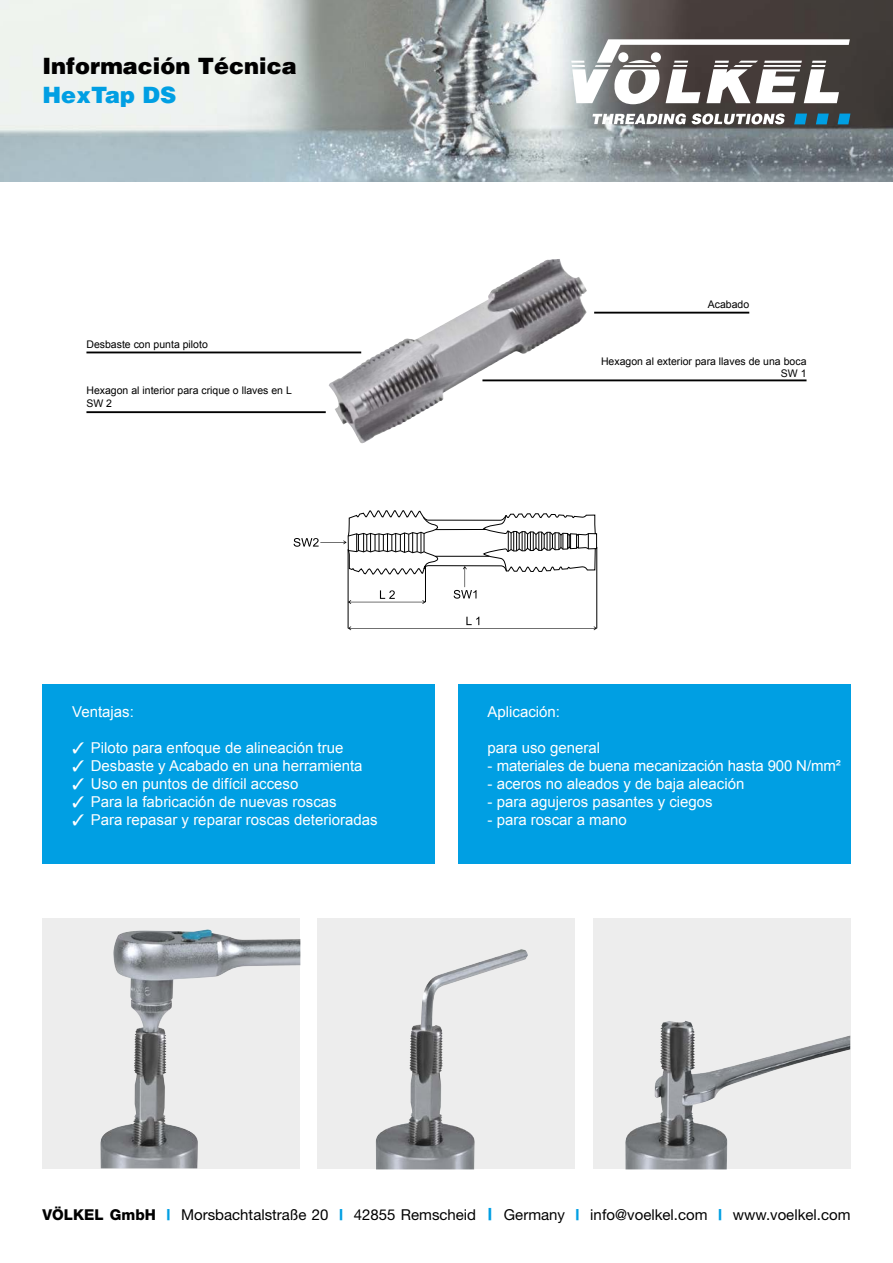
<style>
.page{position:relative;width:893px;height:1263px;background:#fff}
.page>*{position:absolute;margin:0;border:0;box-sizing:border-box;transform-origin:0 0}
.t1{font:900 22.5px "Helvetica";color:#000}
.t2{font:900 22.5px "Helvetica";color:#009fe3}
.t3{font:15px "Arial";color:#fff}
.t4{font:15px "Helvetica Neue";color:#000}
.t5{font:10.5px/12.6px "Arial";color:#000}
.s1{font-weight:800}
.s2{font-weight:900;color:#009fe3}
.s3{font-weight:900;font-size:16.5px;color:#009fe3}
</style>
<div class="page">
<img style="left:0;top:0;width:893px;height:181px">
<svg style="left:592px;top:114px;width:94px;height:10px"></svg>
<svg style="left:692px;top:114px;width:93px;height:10px"></svg>
<svg style="left:837px;top:114px;width:13px;height:10px"></svg>
<svg style="left:816px;top:114px;width:13px;height:10px"></svg>
<svg style="left:794px;top:114px;width:13px;height:10px"></svg>
<svg style="left:571px;top:39px;width:279px;height:65px"></svg>
<img style="left:329px;top:259px;width:225px;height:184px">
<hr style="left:86px;top:351px;width:275px;height:2px;background:#000">
<hr style="left:594px;top:312px;width:155px;height:2px;background:#000">
<hr style="left:482px;top:379px;width:324px;height:2px;background:#000">
<hr style="left:86px;top:411px;width:240px;height:2px;background:#000">
<hr style="left:596px;top:547px;width:1px;height:81px;background:#000">
<hr style="left:348px;top:549px;width:1px;height:79px;background:#000">
<svg style="left:348px;top:617px;width:249px;height:13px"></svg>
<svg style="left:294px;top:510px;width:304px;height:94px"></svg>
<div style="left:43px;top:918px;width:257px;height:251px;background:#ededed"></div>
<img style="left:100px;top:929px;width:200px;height:239px">
<div style="left:593px;top:918px;width:257px;height:251px;background:#ededed"></div>
<img style="left:625px;top:1021px;width:225px;height:148px">
<div style="left:318px;top:918px;width:257px;height:251px;background:#ededed"></div>
<img style="left:376px;top:949px;width:152px;height:220px">
<div style="left:43px;top:685px;width:392px;height:179px;background:#009fe3"></div>
<div style="left:458px;top:685px;width:392px;height:179px;background:#009fe3"></div>
<h1 class="t1" style="left:43px;top:51px;width:256px">Información Técnica</h1>
<h1 class="t2" style="left:43px;top:80px;width:135px">HexTap DS</h1>
<p class="t5" style="left:86px;top:338px;width:123px">Desbaste con punta piloto</p>
<p class="t5" style="left:86px;top:384px;width:207px">Hexagon al interior para crique o llaves en L<br>SW 2</p>
<p class="t5" style="left:708px;top:298px;width:43px">Acabado</p>
<p class="t5" style="left:601px;top:355px;width:207px;text-align:right">Hexagon al exterior para llaves de una boca<br>SW 1</p>
<p class="t3" style="left:72px;top:702px;width:63px">Ventajas:</p>
<p class="t3" style="left:72px;top:738px;width:273px">✓ Piloto para enfoque de alineación true</p>
<p class="t3" style="left:72px;top:756px;width:292px">✓ Desbaste y Acabado en una herramienta</p>
<p class="t3" style="left:72px;top:774px;width:228px">✓ Uso en puntos de difícil acceso</p>
<p class="t3" style="left:72px;top:792px;width:266px">✓ Para la fabricación de nuevas roscas</p>
<p class="t3" style="left:72px;top:810px;width:307px">✓ Para repasar y reparar roscas deterioradas</p>
<p class="t3" style="left:488px;top:702px;width:74px">Aplicación:</p>
<p class="t3" style="left:488px;top:738px;width:114px">para uso general</p>
<p class="t3" style="left:488px;top:756px;width:355px">- materiales de buena mecanización hasta 900 N/mm²</p>
<p class="t3" style="left:488px;top:774px;width:258px">- aceros no aleados y de baja aleación</p>
<p class="t3" style="left:488px;top:792px;width:227px">- para agujeros pasantes y ciegos</p>
<p class="t3" style="left:488px;top:810px;width:141px">- para roscar a mano</p>
<p class="t4" style="left:43px;top:1206px;width:809px"><span class="s1">VÖLKEL GmbH</span> <span class="s2">|</span> Morsbachtalstraße 20 <span class="s2">|</span> 42855 Remscheid <span class="s3">|</span> Germany <span class="s2">|</span> info@voelkel.com <span class="s2">|</span> www.voelkel.com</p>
</div>
